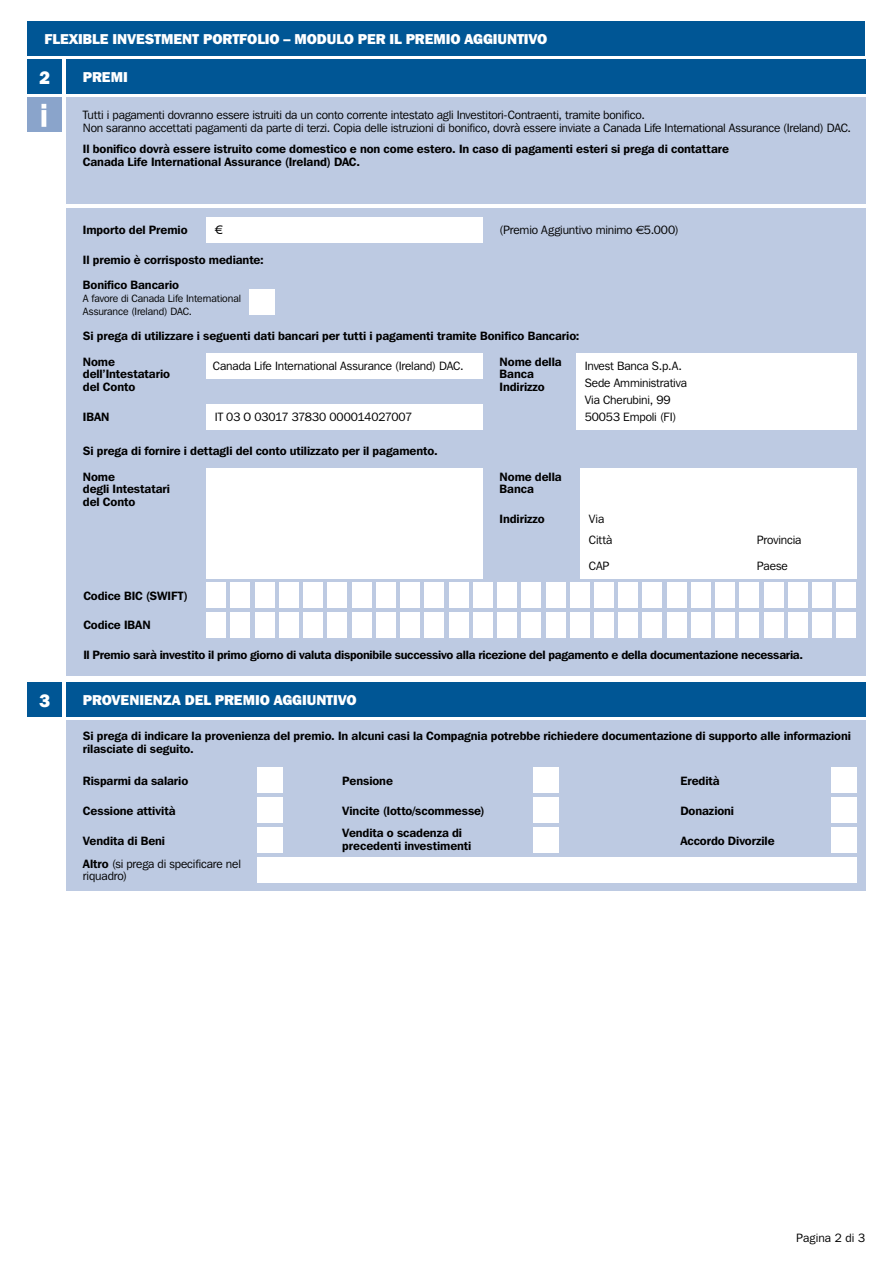
<style>
.page{position:relative;width:893px;height:1263px;background:#fff}
.page>*{position:absolute;margin:0;border:0;box-sizing:border-box;transform-origin:0 0}
.t1{font:800 18px "Franklin Gothic IT Cby BT";color:#fff}
.t2{font:800 14.25px "Franklin Gothic IT Cby BT";letter-spacing:-.005em;color:#fff}
.t3{font:600 12px/12.8px "Franklin Gothic IT Cby BT";letter-spacing:-.005em;color:#000}
.t4{font:12px/17px "Franklin Gothic IT Cby BT";letter-spacing:-.015em;color:#000}
.t5{font:12px "Franklin Gothic IT Cby BT";letter-spacing:.01em;color:#000}
.t6{font:10.5px/12.8px "Franklin Gothic IT Cby BT";letter-spacing:-.01em;color:#000}
.s1{font-family:"Euro Sans"}
.s2{font-weight:600}
</style>
<div class="page">
<div style="left:28px;top:21px;width:837px;height:34px;background:#005695"></div>
<div style="left:66px;top:60px;width:799px;height:34px;background:#005695"></div>
<div style="left:28px;top:60px;width:34px;height:34px;background:#005695"></div>
<div style="left:66px;top:98px;width:799px;height:106px;background:#bdcae2"></div>
<div style="left:66px;top:208px;width:799px;height:468px;background:#bdcae2"></div>
<div style="left:206px;top:217px;width:277px;height:25px;background:#fff"></div>
<div style="left:206px;top:353px;width:277px;height:25px;background:#fff"></div>
<div style="left:206px;top:404px;width:277px;height:25px;background:#fff"></div>
<div style="left:206px;top:468px;width:277px;height:110px;background:#fff"></div>
<div style="left:206px;top:583px;width:20px;height:25px;background:#fff"></div>
<div style="left:449px;top:583px;width:20px;height:25px;background:#fff"></div>
<div style="left:691px;top:583px;width:20px;height:25px;background:#fff"></div>
<div style="left:255px;top:583px;width:20px;height:25px;background:#fff"></div>
<div style="left:497px;top:583px;width:20px;height:25px;background:#fff"></div>
<div style="left:739px;top:583px;width:20px;height:25px;background:#fff"></div>
<div style="left:279px;top:583px;width:20px;height:25px;background:#fff"></div>
<div style="left:521px;top:583px;width:20px;height:25px;background:#fff"></div>
<div style="left:764px;top:583px;width:20px;height:25px;background:#fff"></div>
<div style="left:303px;top:583px;width:20px;height:25px;background:#fff"></div>
<div style="left:546px;top:583px;width:19px;height:25px;background:#fff"></div>
<div style="left:788px;top:583px;width:20px;height:25px;background:#fff"></div>
<div style="left:327px;top:583px;width:20px;height:25px;background:#fff"></div>
<div style="left:570px;top:583px;width:20px;height:25px;background:#fff"></div>
<div style="left:812px;top:583px;width:20px;height:25px;background:#fff"></div>
<div style="left:352px;top:583px;width:20px;height:25px;background:#fff"></div>
<div style="left:594px;top:583px;width:20px;height:25px;background:#fff"></div>
<div style="left:836px;top:583px;width:20px;height:25px;background:#fff"></div>
<div style="left:376px;top:583px;width:20px;height:25px;background:#fff"></div>
<div style="left:618px;top:583px;width:20px;height:25px;background:#fff"></div>
<div style="left:400px;top:583px;width:20px;height:25px;background:#fff"></div>
<div style="left:642px;top:583px;width:20px;height:25px;background:#fff"></div>
<div style="left:424px;top:583px;width:20px;height:25px;background:#fff"></div>
<div style="left:667px;top:583px;width:20px;height:25px;background:#fff"></div>
<div style="left:230px;top:583px;width:20px;height:25px;background:#fff"></div>
<div style="left:473px;top:583px;width:20px;height:25px;background:#fff"></div>
<div style="left:715px;top:583px;width:20px;height:25px;background:#fff"></div>
<div style="left:206px;top:612px;width:20px;height:26px;background:#fff"></div>
<div style="left:449px;top:612px;width:20px;height:26px;background:#fff"></div>
<div style="left:691px;top:612px;width:20px;height:26px;background:#fff"></div>
<div style="left:255px;top:612px;width:20px;height:26px;background:#fff"></div>
<div style="left:497px;top:612px;width:20px;height:26px;background:#fff"></div>
<div style="left:739px;top:612px;width:20px;height:26px;background:#fff"></div>
<div style="left:279px;top:612px;width:20px;height:26px;background:#fff"></div>
<div style="left:521px;top:612px;width:20px;height:26px;background:#fff"></div>
<div style="left:764px;top:612px;width:20px;height:26px;background:#fff"></div>
<div style="left:303px;top:612px;width:20px;height:26px;background:#fff"></div>
<div style="left:546px;top:612px;width:19px;height:26px;background:#fff"></div>
<div style="left:788px;top:612px;width:20px;height:26px;background:#fff"></div>
<div style="left:327px;top:612px;width:20px;height:26px;background:#fff"></div>
<div style="left:570px;top:612px;width:20px;height:26px;background:#fff"></div>
<div style="left:812px;top:612px;width:20px;height:26px;background:#fff"></div>
<div style="left:352px;top:612px;width:20px;height:26px;background:#fff"></div>
<div style="left:594px;top:612px;width:20px;height:26px;background:#fff"></div>
<div style="left:836px;top:612px;width:20px;height:26px;background:#fff"></div>
<div style="left:376px;top:612px;width:20px;height:26px;background:#fff"></div>
<div style="left:618px;top:612px;width:20px;height:26px;background:#fff"></div>
<div style="left:400px;top:612px;width:20px;height:26px;background:#fff"></div>
<div style="left:642px;top:612px;width:20px;height:26px;background:#fff"></div>
<div style="left:424px;top:612px;width:20px;height:26px;background:#fff"></div>
<div style="left:667px;top:612px;width:20px;height:26px;background:#fff"></div>
<div style="left:230px;top:612px;width:20px;height:26px;background:#fff"></div>
<div style="left:473px;top:612px;width:20px;height:26px;background:#fff"></div>
<div style="left:715px;top:612px;width:20px;height:26px;background:#fff"></div>
<div style="left:580px;top:468px;width:277px;height:110px;background:#fff"></div>
<div style="left:576px;top:353px;width:281px;height:76px;background:#fff"></div>
<div style="left:249px;top:289px;width:25px;height:26px;background:#fff"></div>
<div style="left:28px;top:98px;width:34px;height:34px;background:#8aa4cb"></div>
<svg style="left:41px;top:104px;width:5px;height:23px"></svg>
<div style="left:66px;top:682px;width:799px;height:34px;background:#005695"></div>
<div style="left:28px;top:682px;width:34px;height:34px;background:#005695"></div>
<div style="left:66px;top:721px;width:799px;height:170px;background:#bdcae2"></div>
<div style="left:257px;top:767px;width:26px;height:26px;background:#fff"></div>
<div style="left:534px;top:767px;width:25px;height:26px;background:#fff"></div>
<div style="left:831px;top:767px;width:26px;height:26px;background:#fff"></div>
<div style="left:257px;top:797px;width:26px;height:26px;background:#fff"></div>
<div style="left:534px;top:797px;width:25px;height:26px;background:#fff"></div>
<div style="left:831px;top:797px;width:26px;height:26px;background:#fff"></div>
<div style="left:257px;top:827px;width:26px;height:26px;background:#fff"></div>
<div style="left:257px;top:857px;width:600px;height:25px;background:#fff"></div>
<div style="left:534px;top:827px;width:25px;height:26px;background:#fff"></div>
<div style="left:831px;top:827px;width:26px;height:26px;background:#fff"></div>
<p class="t2" style="left:45px;top:30px;width:504px">FLEXIBLE INVESTMENT PORTFOLIO – MODULO PER IL PREMIO AGGIUNTIVO</p>
<h1 class="t1" style="left:39px;top:66px;width:13px">2</h1>
<p class="t2" style="left:83px;top:68px;width:46px">PREMI</p>
<p class="t4" style="left:83px;top:108px;width:770px;line-height:12.8px">Tutti i pagamenti dovranno essere istruiti da un conto corrente intestato agli Investitori-Contraenti, tramite bonifico.<br>Non saranno accettati pagamenti da parte di terzi. Copia delle istruzioni di bonifico, dovrà essere inviate a Canada Life International Assurance (Ireland) DAC.</p>
<p class="t3" style="left:83px;top:142px;width:648px">Il bonifico dovrà essere istruito come domestico e non come estero. In caso di pagamenti esteri si prega di contattare<br>Canada Life International Assurance (Ireland) DAC.</p>
<p class="t3" style="left:83px;top:223px;width:106px">Importo del Premio</p>
<p class="t4" style="left:500px;top:221px;width:180px">(Premio Aggiuntivo minimo <span class="s1">€</span>5.000)</p>
<p class="t3" style="left:83px;top:246px;width:183px;line-height:25.5px">Il premio è corrisposto mediante:<br>Bonifico Bancario</p>
<p class="t6" style="left:83px;top:292px;width:160px">A favore di Canada Life International<br>Assurance (Ireland) DAC.</p>
<p class="t3" style="left:83px;top:329px;width:498px">Si prega di utilizzare i seguenti dati bancari per tutti i pagamenti tramite Bonifico Bancario:</p>
<p class="t3" style="left:83px;top:355px;width:89px">Nome dell’Intestatario del Conto</p>
<p class="t3" style="left:83px;top:410px;width:28px">IBAN</p>
<p class="t4" style="left:213px;top:357px;width:252px">Canada Life International Assurance (Ireland) DAC.</p>
<p class="t4" style="left:215px;top:408px;width:199px">IT 03 O 03017 37830 000014027007</p>
<p class="t3" style="left:83px;top:444px;width:356px">Si prega di fornire i dettagli del conto utilizzato per il pagamento.</p>
<p class="t3" style="left:83px;top:470px;width:89px">Nome<br>degli Intestatari del Conto</p>
<p class="t3" style="left:83px;top:589px;width:106px">Codice BIC (SWIFT)</p>
<p class="t3" style="left:83px;top:618px;width:69px">Codice IBAN</p>
<p class="t3" style="left:500px;top:355px;width:63px">Nome della<br>Banca<br>Indirizzo</p>
<p class="t3" style="left:500px;top:470px;width:63px">Nome della<br>Banca</p>
<p class="t3" style="left:500px;top:512px;width:47px">Indirizzo</p>
<p class="t4" style="left:585px;top:357px;width:104px">Invest Banca S.p.A.<br>Sede Amministrativa<br>Via Cherubini, 99<br>50053 Empoli (FI)</p>
<p class="t4" style="left:589px;top:508px;width:25px;line-height:21.3px">Via<br>Città</p>
<p class="t4" style="left:757px;top:531px;width:46px">Provincia</p>
<p class="t4" style="left:589px;top:557px;width:22px">CAP</p>
<p class="t4" style="left:757px;top:557px;width:32px">Paese</p>
<p class="t3" style="left:83px;top:648px;width:721px">Il Premio sarà investito il primo giorno di valuta disponibile successivo alla ricezione del pagamento e della documentazione necessaria.</p>
<h1 class="t1" style="left:39px;top:689px;width:13px">3</h1>
<p class="t2" style="left:83px;top:691px;width:275px">PROVENIENZA DEL PREMIO AGGIUNTIVO</p>
<p class="t3" style="left:83px;top:729px;width:769px">Si prega di indicare la provenienza del premio. In alcuni casi la Compagnia potrebbe richiedere documentazione di supporto alle informazioni rilasciate di seguito.</p>
<p class="t3" style="left:83px;top:774px;width:107px">Risparmi da salario</p>
<p class="t3" style="left:342px;top:774px;width:52px">Pensione</p>
<p class="t3" style="left:680px;top:774px;width:41px">Eredità</p>
<p class="t3" style="left:83px;top:804px;width:94px">Cessione attività</p>
<p class="t3" style="left:342px;top:804px;width:144px">Vincite (lotto/scommesse)</p>
<p class="t3" style="left:680px;top:804px;width:55px">Donazioni</p>
<p class="t3" style="left:342px;top:826px;width:131px">Vendita o scadenza di precedenti investimenti</p>
<p class="t3" style="left:83px;top:834px;width:84px">Vendita di Beni</p>
<p class="t3" style="left:680px;top:834px;width:96px">Accordo Divorzile</p>
<p class="t4" style="left:83px;top:857px;width:160px;line-height:12.8px"><span class="s2">Altro</span> (si prega di specificare nel riquadro)</p>
<p class="t5" style="left:796px;top:1230px;width:71px">Pagina 2 di 3</p>
</div>
